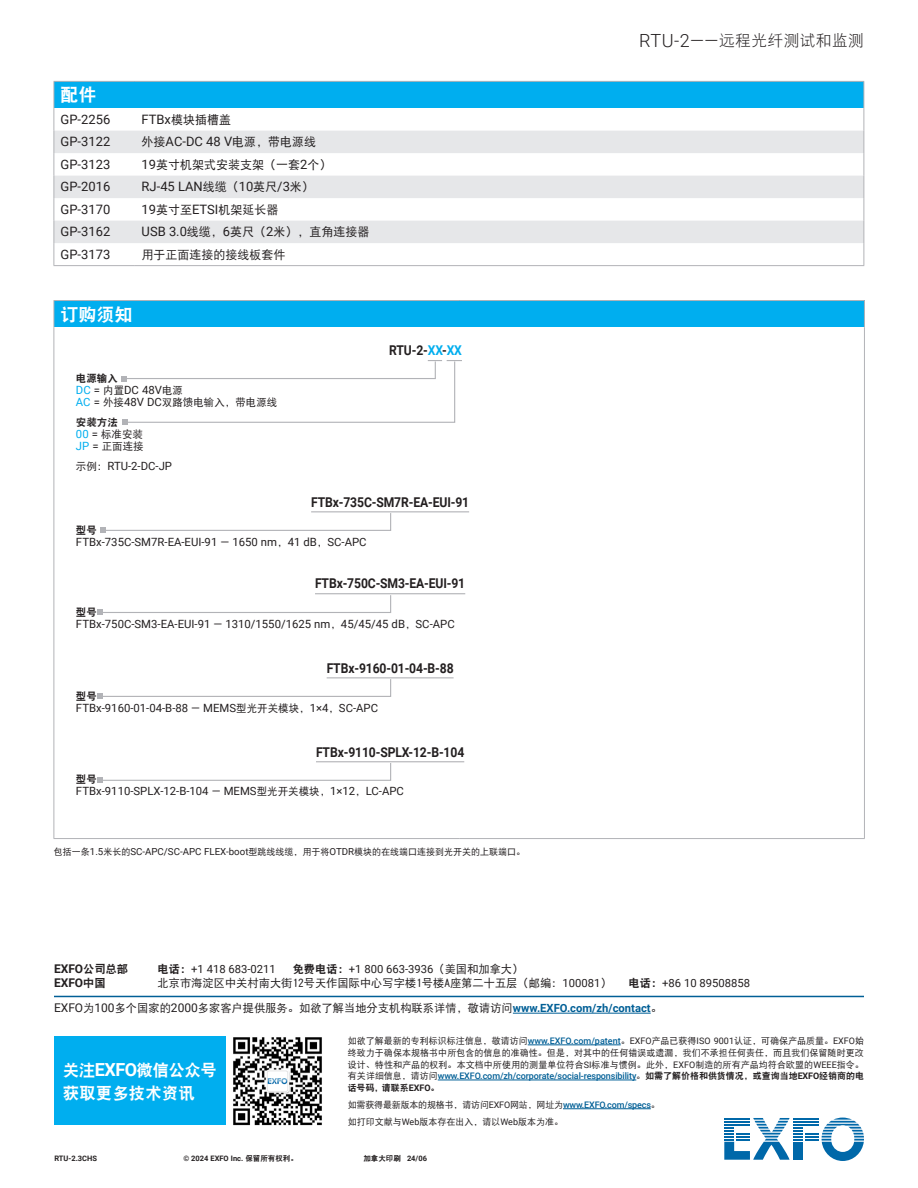
<style>
.page{position:relative;width:918px;height:1188px;background:#fff}
.page>*{position:absolute;margin:0;border:0;box-sizing:border-box;transform-origin:0 0}
.t1{font:18px "DF Hei W9";color:#fff}
.t2{font:16.5px/22.5px "DF Hei W9";color:#fff}
.t3{font:15.75px "DF Hei W3";letter-spacing:.025em;color:#231f20}
.t4{font:700 13.5px "Roboto";letter-spacing:-.01em;color:#231f20;scale:.9 1}
.t5{font:12.9px "Roboto";color:#231f20}
.t6{font:12px "DF Hei W5";color:#231f20}
.t7{font:700 12px "Roboto";color:#231f20}
.t8{font:11.4px "Roboto";color:#231f20}
.t9{font:11.25px "DF Hei W5";color:#231f20}
.t10{font:11.25px "Roboto";color:#231f20}
.t11{font:10.5px/12px "DF Hei W5";color:#231f20}
.t12{font:10.5px "DF Hei W9";color:#231f20}
.t13{font:9px/11.7px "DF Hei W5";color:#231f20;text-align:justify}
.t14{font:500 9px "Roboto";letter-spacing:-.01em;color:#015f96}
.t15{font:9px/17.1px "DF Hei W5";letter-spacing:-.02em;color:#231f20}
.t16{font:9px "DF Hei W9";letter-spacing:-.01em;color:#231f20}
.t17{font:700 7.5px "Roboto";color:#231f20}
.t18{font:7.5px "DF Hei W9";color:#231f20}
.s1{font-family:"Roboto";font-size:12.9px}
.s2{font-family:"DF Hei W5";font-size:12px}
.s3{color:#00aeef}
.s4{font-family:"DF Hei W5";font-size:10.5px}
.s5{font-family:"Roboto";font-size:11.4px;color:#00aeef}
.s6{font-family:"Roboto";font-size:11.4px}
.s7{font-family:"Roboto";font-size:9.75px}
.s8{font-family:"Roboto";font-weight:300;font-size:18.15px}
.s9{font-family:"DF Hei W9";font-weight:400;font-size:11.25px}
.s10{font-family:"DF Hei W9"}
.s11{font-family:"DF Hei W5"}
.s12{font-family:"Roboto"}
.s13{font-family:"Roboto";font-size:12px}
.s14{font-family:"Roboto";font-weight:700;color:#015f96}
.s15{font-family:"Roboto";font-weight:700;font-size:18px}
.s16{font-family:"Roboto";font-weight:500;color:#015f96}
.s17{font-family:"DF Hei W5";font-weight:400;color:#231f20}
.s18{font-family:"DF Hei W9";font-weight:400;color:#231f20}
.s19{font-weight:700;color:#231f20}
.s20{font-family:"Roboto";font-weight:700}
.s21{font-family:"DF Hei W9";font-weight:400}
</style>
<div class="page">
<svg style="left:724px;top:1118px;width:140px;height:43px"></svg>
<hr style="left:724px;top:1124px;width:26px;height:2px;background:#0068a9">
<hr style="left:528px;top:1045px;width:93px;height:1px;background:#015f96">
<hr style="left:438px;top:1080px;width:198px;height:1px;background:#015f96">
<hr style="left:563px;top:1108px;width:88px;height:1px;background:#015f96">
<div style="left:54px;top:1037px;width:172px;height:88px;background:#00aeef"></div>
<img style="left:233px;top:1037px;width:89px;height:89px">
<hr style="left:54px;top:996px;width:810px;height:1px;background:#015f96">
<hr style="left:513px;top:1013px;width:138px;height:1px;background:#015f96">
<div style="left:54px;top:301px;width:810px;height:26px;background:#00aeef"></div>
<hr style="left:54px;top:300px;width:405px;height:1px;background:#b2b3b7">
<svg style="left:54px;top:301px;width:1px;height:26px"></svg>
<hr style="left:459px;top:300px;width:406px;height:1px;background:#b2b3b7">
<svg style="left:864px;top:301px;width:1px;height:26px"></svg>
<hr style="left:864px;top:327px;width:1px;height:511px;background:#b2b3b7">
<hr style="left:54px;top:327px;width:1px;height:511px;background:#b2b3b7">
<hr style="left:54px;top:838px;width:405px;height:1px;background:#b2b3b7">
<hr style="left:459px;top:838px;width:406px;height:1px;background:#b2b3b7">
<svg style="left:121px;top:360px;width:341px;height:65px"></svg>
<hr style="left:315px;top:593px;width:150px;height:1px;background:#b2b3b7">
<hr style="left:327px;top:677px;width:127px;height:1px;background:#b2b3b7">
<hr style="left:316px;top:761px;width:148px;height:1px;background:#b2b3b7">
<svg style="left:97px;top:594px;width:295px;height:21px"></svg>
<svg style="left:97px;top:678px;width:295px;height:21px"></svg>
<svg style="left:97px;top:762px;width:295px;height:21px"></svg>
<hr style="left:311px;top:511px;width:158px;height:1px;background:#b2b3b7">
<svg style="left:100px;top:512px;width:292px;height:21px"></svg>
<div style="left:54px;top:81px;width:810px;height:27px;background:#00aeef"></div>
<svg style="left:55px;top:131px;width:809px;height:112px;fill:#e6e7e9"></svg>
<hr style="left:54px;top:81px;width:81px;height:1px;background:#b2b3b7">
<hr style="left:135px;top:81px;width:729px;height:1px;background:#b2b3b7">
<svg style="left:54px;top:82px;width:1px;height:183px"></svg>
<hr style="left:54px;top:265px;width:81px;height:1px;background:#b2b3b7">
<hr style="left:135px;top:265px;width:729px;height:1px;background:#b2b3b7">
<svg style="left:864px;top:82px;width:1px;height:183px"></svg>
<h1 class="t1" style="left:61px;top:86px;width:38px">配件</h1>
<h3 class="t5" style="left:61px;top:110px;width:51px">GP-2256</h3>
<h3 class="t6" style="left:142px;top:114px;width:91px"><span class="s1">FTBx</span>模块插槽盖</h3>
<h3 class="t5" style="left:61px;top:133px;width:51px">GP-3122</h3>
<h3 class="t6" style="left:142px;top:136px;width:176px">外接<span class="s1">AC-DC 48 V</span>电源，带电源线</h3>
<h3 class="t5" style="left:61px;top:155px;width:51px">GP-3123</h3>
<h3 class="t6" style="left:142px;top:159px;width:191px"><span class="s1">19</span>英寸机架式安装支架（一套<span class="s1">2</span>个）</h3>
<h3 class="t5" style="left:61px;top:178px;width:51px">GP-2016</h3>
<h3 class="t5" style="left:142px;top:178px;width:174px">RJ-45 LAN<span class="s2">线缆（</span>10<span class="s2">英尺</span>/3<span class="s2">米）</span></h3>
<h3 class="t5" style="left:61px;top:200px;width:51px">GP-3170</h3>
<h3 class="t6" style="left:142px;top:204px;width:138px"><span class="s1">19</span>英寸至<span class="s1">ETSI</span>机架延长器</h3>
<h3 class="t5" style="left:61px;top:223px;width:51px">GP-3162</h3>
<h3 class="t6" style="left:142px;top:226px;width:229px"><span class="s1">USB 3.0</span>线缆，<span class="s1">6</span>英尺（<span class="s1">2</span>米），直角连接器</h3>
<h3 class="t5" style="left:61px;top:245px;width:51px">GP-3173</h3>
<h3 class="t6" style="left:142px;top:248px;width:146px">用于正面连接的接线板套件</h3>
<h1 class="t1" style="left:61px;top:305px;width:74px">订购须知</h1>
<p class="t12" style="left:76px;top:373px;width:43px">电源输入</p>
<p class="t8" style="left:76px;top:382px;width:109px"><span class="s3">DC</span> = <span class="s4">内置</span>DC 48V<span class="s4">电源</span></p>
<p class="t11" style="left:76px;top:396px;width:203px"><span class="s5">AC</span> <span class="s6">=</span> 外接<span class="s6">48V DC</span>双路馈电输入，带电源线</p>
<p class="t12" style="left:76px;top:417px;width:44px">安装方法</p>
<p class="t11" style="left:76px;top:428px;width:69px"><span class="s5">00</span> <span class="s6">=</span> 标准安装<br><span class="s5">JP</span> <span class="s6">=</span> 正面连接</p>
<p class="t8" style="left:76px;top:458px;width:98px"><span class="s4">示例：</span>RTU-2-DC-JP</p>
<h3 class="t4" style="left:389px;top:341px;width:82px">RTU-2-<span class="s3">XX</span>-<span class="s3">XX</span></h3>
<h3 class="t4" style="left:311px;top:492px;width:177px">FTBx-735C-SM7R-EA-EUI-91</h3>
<p class="t12" style="left:76px;top:525px;width:23px">型号</p>
<p class="t8" style="left:76px;top:534px;width:292px">FTBx-735C-SM7R-EA-EUI-91 — 1650 nm<span class="s4">，</span>41 dB<span class="s4">，</span>SC-APC</p>
<h3 class="t4" style="left:315px;top:574px;width:168px">FTBx-750C-SM3-EA-EUI-91</h3>
<p class="t12" style="left:76px;top:607px;width:23px">型号</p>
<p class="t8" style="left:76px;top:616px;width:380px">FTBx-750C-SM3-EA-EUI-91 — 1310/1550/1625 nm<span class="s4">，</span>45/45/45 dB<span class="s4">，</span>SC-APC</p>
<h3 class="t4" style="left:327px;top:658px;width:143px">FTBx-9160-01-04-B-88</h3>
<p class="t12" style="left:76px;top:691px;width:23px">型号</p>
<p class="t8" style="left:76px;top:700px;width:304px">FTBx-9160-01-04-B-88 — MEMS<span class="s4">型光开关模块，</span>1×4<span class="s4">，</span>SC-APC</p>
<h3 class="t4" style="left:316px;top:742px;width:166px">FTBx-9110-SPLX-12-B-104</h3>
<p class="t12" style="left:76px;top:774px;width:23px">型号</p>
<p class="t8" style="left:76px;top:783px;width:330px">FTBx-9110-SPLX-12-B-104 — MEMS<span class="s4">型光开关模块，</span>1×12<span class="s4">，</span>LC-APC</p>
<p class="t13" style="left:54px;top:846px;width:473px">包括一条<span class="s7">1.5</span>米长的<span class="s7">SC-APC/SC-APC FLEX-boot</span>型跳线线缆，用于将<span class="s7">OTDR</span>模块的在线端口连接到光开关的上联端口。</p>
<h3 class="t3" style="left:639px;top:33px;width:226px"><span class="s8">RTU-2——</span>远程光纤测试和监测</h3>
<h3 class="t7" style="left:54px;top:960px;width:76px">EXFO<span class="s9">公司总部</span></h3>
<p class="t10" style="left:158px;top:961px;width:120px"><span class="s10">电话：</span>+1 418 683-0211</p>
<p class="t10" style="left:293px;top:961px;width:232px"><span class="s10">免费电话：</span>+1 800 663-3936<span class="s11">（美国和加拿大）</span></p>
<h3 class="t7" style="left:54px;top:974px;width:53px">EXFO<span class="s9">中国</span></h3>
<p class="t9" style="left:158px;top:977px;width:456px">北京市海淀区中关村南大街12号天作国际中心写字楼1号楼A座第二十五层（邮编：<span class="s12">100081</span>）</p>
<p class="t10" style="left:629px;top:975px;width:123px"><span class="s10">电话：</span>+86 10 89508858</p>
<p class="t9" style="left:54px;top:1003px;width:609px"><span class="s13">EXFO</span>为<span class="s13">100</span>多个国家的<span class="s13">2000</span>多家客户提供服务。如欲了解当地分支机构联系详情，敬请访问<span class="s14">www.EXFO.com/zh/contact</span>。</p>
<h2 class="t2" style="left:63px;top:1059px;width:156px">关注<span class="s15">EXFO</span>微信公众号获取更多技术资讯</h2>
<p class="t13" style="left:348px;top:1035px;width:518px">如欲了解最新的专利标识标注信息，敬请访问<span class="s16">www.EXFO.com/patent</span>。<span class="s12">EXFO</span>产品已获得<span class="s12">ISO 9001</span>认证，可确保产品质量。<span class="s12">EXFO</span>始终致力于确保本规格书中所包含的信息的准确性。但是，对其中的任何错误或遗漏，我们不承担任何责任，而且我们保留随时更改设计、特性和产品的权利。本文档中所使用的测量单位符合<span class="s12">SI</span>标准与惯例。此外，<span class="s12">EXFO</span>制造的所有产品均符合欧盟的<span class="s12">WEEE</span>指令。</p>
<p class="t14" style="left:348px;top:1070px;width:518px"><span class="s17">有关详细信息，请访问</span>www.EXFO.com/zh/corporate/social-responsibility<span class="s17">。</span><span class="s18">如需了解价格和供货情况，或查询当地</span><span class="s19">EXFO</span><span class="s18">经销商的电</span></p>
<p class="t16" style="left:348px;top:1083px;width:93px">话号码，请联系<span class="s20">EXFO</span>。</p>
<p class="t15" style="left:348px;top:1096px;width:314px">如需获得最新版本的规格书，请访问<span class="s12">EXFO</span>网站，网址为<span class="s16">www.EXFO.com/specs</span>。如打印文献与<span class="s12">Web</span>版本存在出入，请以<span class="s12">Web</span>版本为准。</p>
<p class="t17" style="left:54px;top:1153px;width:44px">RTU-2.3CHS</p>
<p class="t17" style="left:183px;top:1153px;width:116px">© 2024 EXFO Inc. <span class="s21">保留所有权利。</span></p>
<p class="t18" style="left:363px;top:1155px;width:65px">加拿大印刷 <span class="s20">24/06</span></p>
</div>
